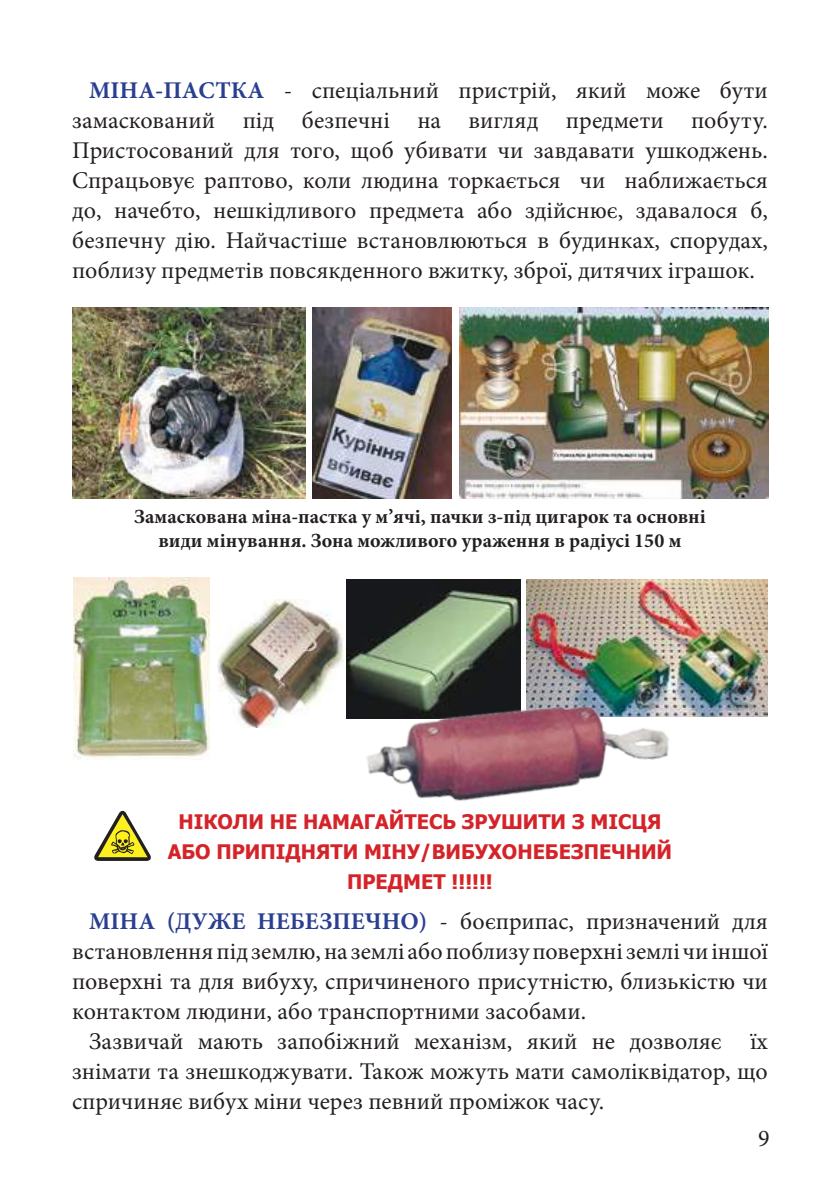
<style>
.page{position:relative;width:840px;height:1191px;background:#fff}
.page>*{position:absolute;margin:0;border:0;box-sizing:border-box;transform-origin:0 0}
.t1{font:24px/30px "Minion Pro";color:#241f1f;text-align:justify}
.t2{font:700 20px/24px "Minion Pro";color:#241f1f;text-align:center}
.t3{font:700 20px/30px "Tahoma";color:#d42429;text-align:center}
.s1{font-weight:700;color:#2a3f91}
</style>
<div class="page">
<img style="left:459px;top:307px;width:308px;height:191px">
<img style="left:312px;top:307px;width:139px;height:191px">
<img style="left:73px;top:578px;width:137px;height:181px">
<img style="left:526px;top:579px;width:241px;height:138px">
<svg style="left:94px;top:810px;width:57px;height:51px"></svg>
<img style="left:72px;top:307px;width:233px;height:191px">
<img style="left:218px;top:600px;width:130px;height:127px">
<img style="left:346px;top:579px;width:174px;height:139px">
<img style="left:348px;top:660px;width:343px;height:141px">
<p class="t1" style="left:72px;top:76px;width:697px;text-indent:17px"><span class="s1">МІНА-ПАСТКА</span> - спеціальний пристрій, який може бути замаскований під безпечні на вигляд предмети побуту.<br>Пристосований для того, щоб убивати чи завдавати ушкоджень.<br>Спрацьовує раптово, коли людина торкається чи наближається до, начебто, нешкідливого предмета або здійснює, здавалося б, безпечну дію. Найчастіше встановлюються в будинках, спорудах, поблизу предметів повсякденного вжитку, зброї, дитячих іграшок.</p>
<p class="t2" style="left:134px;top:504px;width:572px">Замаскована міна-пастка у м’ячі, пачки з-під цигарок та основні види мінування. Зона можливого ураження в радіусі 150 м</p>
<p class="t3" style="left:168px;top:807px;width:505px">НІКОЛИ НЕ НАМАГАЙТЕСЬ ЗРУШИТИ З МІСЦЯ<br>АБО ПРИПІДНЯТИ МІНУ/ВИБУХОНЕБЕЗПЕЧНИЙ<br>ПРЕДМЕТ !!!!!!</p>
<p class="t1" style="left:72px;top:906px;width:697px;text-indent:17px"><span class="s1">МІНА (ДУЖЕ НЕБЕЗПЕЧНО)</span> - боєприпас, призначений для встановлення під землю, на землі або поблизу поверхні землі чи іншої поверхні та для вибуху, спричиненого присутністю, близькістю чи контактом людини, або транспортними засобами.</p>
<p class="t1" style="left:72px;top:1026px;width:697px;text-indent:17px">Зазвичай мають запобіжний механізм, який не дозволяє їх знімати та знешкоджувати. Також можуть мати самоліквідатор, що спричиняє вибух міни через певний проміжок часу.</p>
<p class="t1" style="left:757px;top:1123px;width:13px">9</p>
</div>
